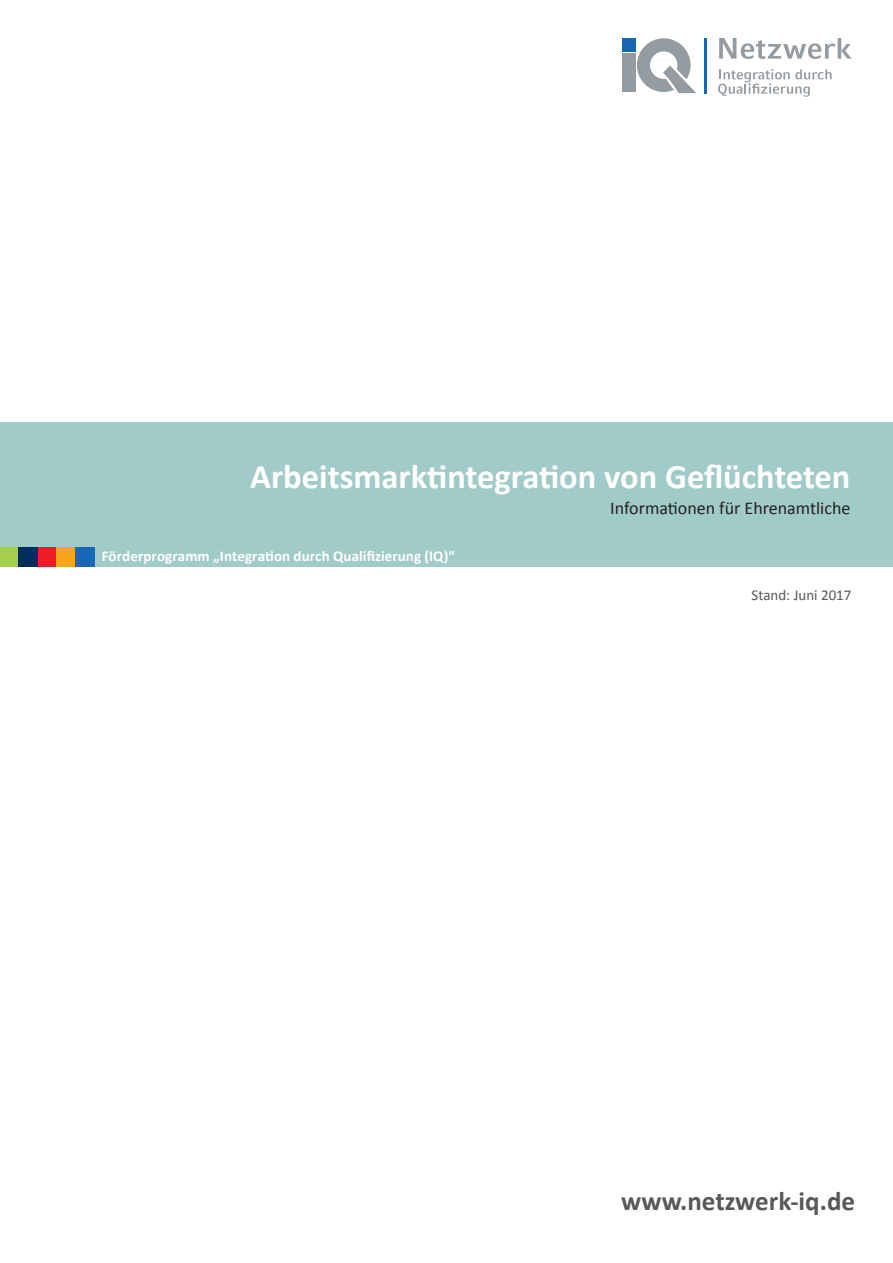
<style>
.page{position:relative;width:893px;height:1263px;background:#fff}
.page>*{position:absolute;margin:0;border:0;box-sizing:border-box;transform-origin:0 0}
.t1{font:700 34.5px/41.4px "Calibri";color:#fff;text-align:right}
.t2{font:700 27px "Calibri";color:#57585a}
.t3{font:18px "Calibri";color:#231f20}
.t4{font:700 15px "Calibri";letter-spacing:.005em;color:#fff}
.t5{font:15px "Calibri";color:#57585a}
</style>
<div class="page">
<div style="left:622px;top:54px;width:13px;height:38px;background:#959ca1"></div>
<div style="left:622px;top:38px;width:13px;height:13px;background:#1768b4"></div>
<svg style="left:637px;top:38px;width:59px;height:55px"></svg>
<hr style="left:704px;top:38px;width:2px;height:55px;background:#1768b4">
<svg style="left:718px;top:69px;width:114px;height:28px"></svg>
<svg style="left:719px;top:38px;width:132px;height:21px"></svg>
<div style="left:0;top:422px;width:893px;height:145px;background:#a0cbc8"></div>
<div style="left:38px;top:547px;width:19px;height:20px;background:#ee1c28"></div>
<div style="left:0;top:547px;width:19px;height:20px;background:#a4ce4c"></div>
<div style="left:57px;top:547px;width:19px;height:20px;background:#f9a51b"></div>
<div style="left:76px;top:547px;width:19px;height:20px;background:#1768b4"></div>
<div style="left:19px;top:547px;width:19px;height:20px;background:#002e5e"></div>
<h1 class="t1" style="left:467px;top:448px;width:384px">Übersicht der Kontakdaten im Förderprogramm IQ</h1>
<h1 class="t1" style="left:250px;top:456px;width:602px">Arbeitsmarktintegration von Geflüchteten</h1>
<p class="t3" style="left:610px;top:496px;width:242px">Informationen für Ehrenamtliche</p>
<p class="t4" style="left:102px;top:546px;width:355px">Förderprogramm „Integration durch Qualifizierung (IQ)“</p>
<p class="t5" style="left:752px;top:586px;width:101px">Stand: Juni 2017</p>
<p class="t4" style="left:102px;top:546px;width:301px">Netzwerk „Integration durch Qualifizierung IQ“</p>
<h2 class="t2" style="left:621px;top:1184px;width:235px">www.netzwerk-iq.de</h2>
</div>
